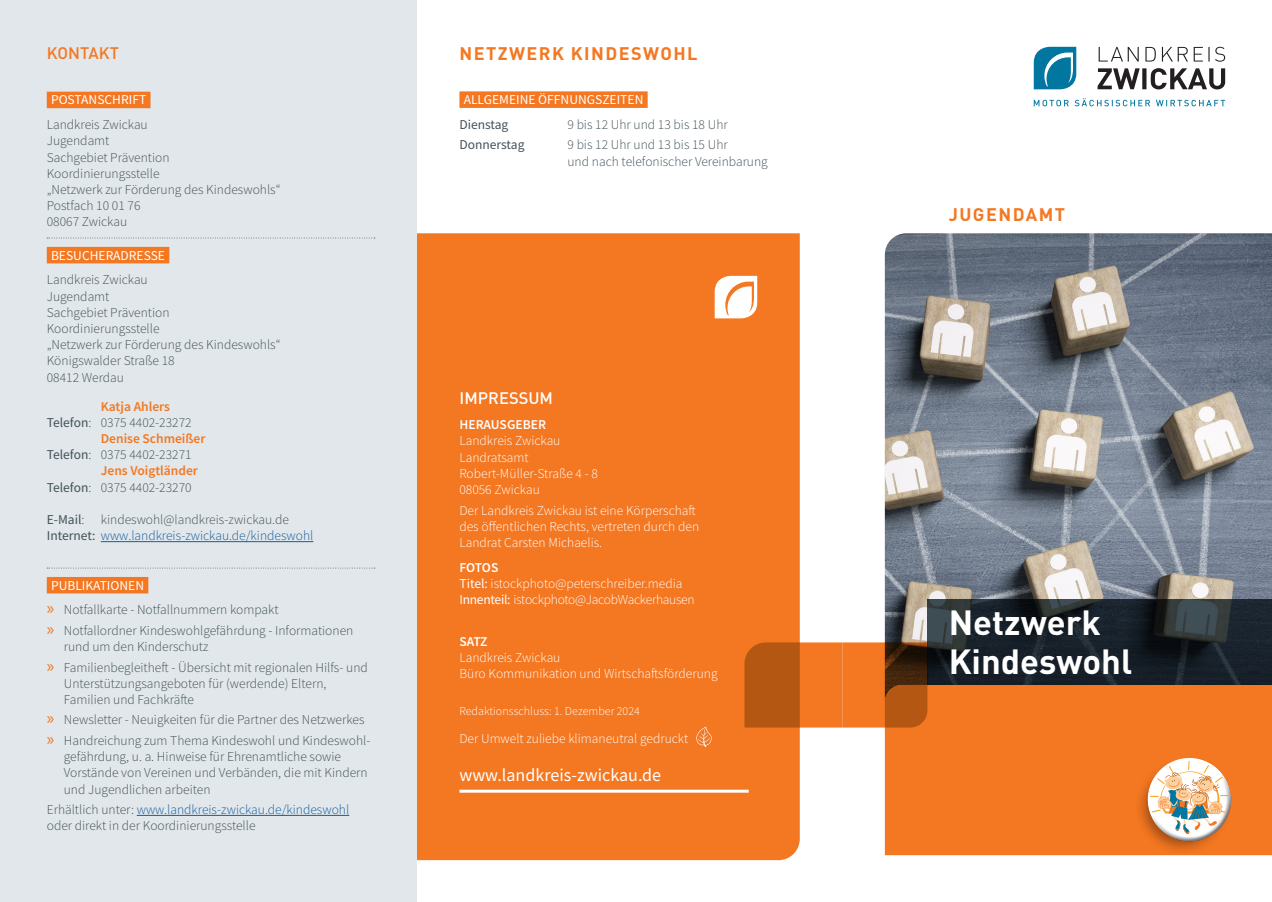
<style>
.page{position:relative;width:1272px;height:902px;background:#fff}
.page>*{position:absolute;margin:0;border:0;box-sizing:border-box;transform-origin:0 0}
.Titel_Lang_-_Anreißer_-_HZ_ws{font:700 34.5px "DIN Pro";color:#fff}
.t1{font:700 18px "DIN Pro";letter-spacing:.08em;color:#f47721}
.t2{font:18px "Source Sans Pro";color:#fff}
.Überschrift_klein{font:500 16.5px "DIN Pro";color:#fff}
.Überschrift_klein-2{font:500 16.5px "DIN Pro";color:#f47721}
.Firmeneintrag_-_Kontaktdaten{font:300 13.5px/16.2px "Source Sans Pro";color:#425159}
.Fließtext_-_grau{font:300 13.5px/16.2px "Source Sans Pro";color:#fff}
.Fließtext_-_grau-2{font:300 13.5px/16.2px "Source Sans Pro";color:#425159}
.Firmeneintrag_-_Kontaktdaten-2{font:300 13.5px/16.2px "Source Sans Pro";color:#175d9e}
.Fließtext_-_grau-3{font:300 13.5px/16.2px "Source Sans Pro";letter-spacing:-.02em;color:#fff}
.Firmeneintrag_-_Firma_einzeilig{font:13.5px "Source Sans Pro";color:#fff}
.Firmeneintrag_-_Kontaktdaten-3{font:600 13.5px "Source Sans Pro";color:#f47721}
.t3{font:600 13.5px "Source Sans Pro";color:#fff}
.Fließtext_-_grau-4{font:13.5px "Source Sans Pro";color:#425159}
.Firmeneintrag___Name{font:600 13.5px "Source Sans Pro";color:#f47721}
.t4{font:300 12px "Source Sans Pro";color:#fff}
.s1{font-weight:400}
.s2{font-weight:400;color:#425159}
.s3{color:#425159}
.s4{font-family:"Myriad Pro";font-weight:400;font-size:18px;color:#f47721}
.s5{color:#175d9e}
</style>
<div class="page">
<img style="left:884px;top:233px;width:387px;height:409px">
<div style="left:884px;top:685px;width:387px;height:170px;background:#f47721"></div>
<div style="left:417px;top:233px;width:382px;height:627px;background:#f47721"></div>
<svg style="left:744px;top:642px;width:183px;height:85px;background:#c46018"></svg>
<div style="left:0;top:0;width:417px;height:901px;background:#e1e7ea"></div>
<svg style="left:1033px;top:47px;width:43px;height:42px;background:#3090b2"></svg>
<svg style="left:1097px;top:68px;width:128px;height:21px"></svg>
<svg style="left:1098px;top:47px;width:127px;height:15px"></svg>
<svg style="left:1033px;top:98px;width:192px;height:8px"></svg>
<svg style="left:927px;top:600px;width:344px;height:85px;background:#1c242b"></svg>
<svg style="left:714px;top:276px;width:43px;height:42px"></svg>
<div style="left:47px;top:92px;width:103px;height:16px;background:#f47721"></div>
<svg style="left:47px;top:237px;width:328px;height:1px"></svg>
<div style="left:47px;top:247px;width:122px;height:16px;background:#f47721"></div>
<hr style="left:101px;top:541px;width:212px;height:1px;background:#175d9e">
<svg style="left:47px;top:567px;width:328px;height:1px"></svg>
<div style="left:47px;top:577px;width:101px;height:16px;background:#f47721"></div>
<hr style="left:137px;top:815px;width:212px;height:1px;background:#175d9e">
<hr style="left:459px;top:789px;width:289px;height:3px;background:#fff">
<svg style="left:696px;top:726px;width:15px;height:21px"></svg>
<div style="left:459px;top:91px;width:188px;height:17px;background:#f47721"></div>
<div style="left:1134px;top:758px;width:96px;height:96px;background:#231f20;opacity:.4"></div>
<div style="left:1147px;top:757px;width:82px;height:65px;background:#fff;opacity:.75"></div>
<div style="left:1148px;top:770px;width:83px;height:71px;background:#231f20;opacity:.6"></div>
<img style="left:1149px;top:760px;width:79px;height:76px">
<p class="Überschrift_klein-2" style="left:47px;top:39px;width:73px">KONTAKT</p>
<p class="Firmeneintrag_-_Firma_einzeilig" style="left:51px;top:91px;width:97px">POSTANSCHRIFT</p>
<p class="Firmeneintrag_-_Kontaktdaten" style="left:47px;top:117px;width:235px">Landkreis Zwickau<br>Jugendamt<br>Sachgebiet Prävention<br>Koordinierungsstelle<br>„Netzwerk zur Förderung des Kindeswohls“<br>Postfach 10 01 76<br>08067 Zwickau</p>
<p class="Firmeneintrag_-_Firma_einzeilig" style="left:51px;top:246px;width:116px">BESUCHERADRESSE</p>
<p class="Firmeneintrag_-_Kontaktdaten" style="left:47px;top:272px;width:235px">Landkreis Zwickau<br>Jugendamt<br>Sachgebiet Prävention<br>Koordinierungsstelle<br>„Netzwerk zur Förderung des Kindeswohls“<br>Königswalder Straße 18<br>08412 Werdau</p>
<p class="Firmeneintrag___Name" style="left:101px;top:397px;width:71px">Katja Ahlers</p>
<p class="Firmeneintrag_-_Kontaktdaten" style="left:47px;top:414px;width:146px"><span class="s1">Telefon</span>: 0375 4402-23272</p>
<p class="Firmeneintrag_-_Kontaktdaten-3" style="left:101px;top:429px;width:106px">Denise Schmeißer</p>
<p class="Firmeneintrag_-_Kontaktdaten" style="left:47px;top:446px;width:146px"><span class="s1">Telefon</span>: 0375 4402-23271</p>
<p class="Firmeneintrag_-_Kontaktdaten-3" style="left:101px;top:462px;width:99px">Jens Voigtländer</p>
<p class="Firmeneintrag_-_Kontaktdaten" style="left:47px;top:479px;width:146px"><span class="s1">Telefon</span>: 0375 4402-23270</p>
<p class="Firmeneintrag_-_Kontaktdaten-2" style="left:47px;top:511px;width:268px"><span class="s2">E-Mail</span><span class="s3">: kindeswohl@landkreis-zwickau.de<br></span><span class="s2">Internet:</span> www.landkreis-zwickau.de/kindeswohl</p>
<p class="Firmeneintrag_-_Firma_einzeilig" style="left:51px;top:576px;width:95px">PUBLIKATIONEN</p>
<p class="Firmeneintrag_-_Kontaktdaten" style="left:47px;top:601px;width:233px"><span class="s4">»</span> Notfallkarte - Notfallnummern kompakt</p>
<p class="Firmeneintrag_-_Kontaktdaten" style="left:64px;top:622px;width:291px;text-indent:-17px"><span class="s4">»</span> Notfallordner Kindeswohlgefährdung - Informationen rund um den Kinderschutz</p>
<p class="Firmeneintrag_-_Kontaktdaten" style="left:64px;top:659px;width:305px;text-indent:-17px"><span class="s4">»</span> Familienbegleitheft - Übersicht mit regionalen Hilfs- und<br>Unterstützungsangeboten für (werdende) Eltern,<br>Familien und Fachkräfte</p>
<p class="Firmeneintrag_-_Kontaktdaten" style="left:47px;top:711px;width:319px"><span class="s4">»</span> Newsletter - Neuigkeiten für die Partner des Netzwerkes</p>
<p class="Firmeneintrag_-_Kontaktdaten" style="left:64px;top:732px;width:308px;text-indent:-17px"><span class="s4">»</span> Handreichung zum Thema Kindeswohl und Kindeswohl&shy;gefährdung, u. a. Hinweise für Ehrenamtliche sowie Vorstände von Vereinen und Verbänden, die mit Kindern und Jugendlichen arbeiten</p>
<p class="Fließtext_-_grau-2" style="left:47px;top:801px;width:304px">Erhältlich unter: <span class="s5">www.landkreis-zwickau.de/kindeswohl </span>oder direkt in der Koordinierungsstelle</p>
<p class="t1" style="left:459px;top:38px;width:239px">NETZWERK KINDESWOHL</p>
<p class="Firmeneintrag_-_Firma_einzeilig" style="left:463px;top:91px;width:181px">ALLGEMEINE ÖFFNUNGSZEITEN</p>
<p class="Fließtext_-_grau-4" style="left:459px;top:116px;width:50px">Dienstag</p>
<p class="Fließtext_-_grau-2" style="left:567px;top:116px;width:162px">9 bis 12 Uhr und 13 bis 18 Uhr</p>
<p class="Fließtext_-_grau-4" style="left:459px;top:136px;width:66px">Donnerstag</p>
<p class="Fließtext_-_grau-2" style="left:567px;top:137px;width:202px">9 bis 12 Uhr und 13 bis 15 Uhr<br>und nach telefonischer Vereinbarung</p>
<p class="Überschrift_klein" style="left:459px;top:385px;width:95px">IMPRESSUM</p>
<p class="t3" style="left:459px;top:416px;width:88px">HERAUSGEBER</p>
<p class="Fließtext_-_grau" style="left:459px;top:433px;width:140px">Landkreis Zwickau<br>Landratsamt<br>Robert-Müller-Straße 4 - 8<br>08056 Zwickau</p>
<p class="Fließtext_-_grau" style="left:459px;top:502px;width:241px">Der Landkreis Zwickau ist eine Körperschaft des öffentlichen Rechts, vertreten durch den<br>Landrat Carsten Michaelis.</p>
<p class="t3" style="left:459px;top:558px;width:40px">FOTOS</p>
<p class="Fließtext_-_grau-3" style="left:459px;top:575px;width:237px"><span class="s1">Titel:</span> istockphoto@peterschreiber.media<br><span class="s1">Innenteil:</span> istockphoto@JacobWackerhausen</p>
<p class="t3" style="left:459px;top:632px;width:30px">SATZ</p>
<p class="Fließtext_-_grau" style="left:459px;top:649px;width:260px">Landkreis Zwickau<br>Büro Kommunikation und Wirtschaftsförderung</p>
<p class="t4" style="left:459px;top:704px;width:182px">Redaktionsschluss: 1. Dezember 2024</p>
<p class="Fließtext_-_grau" style="left:459px;top:730px;width:230px">Der Umwelt zuliebe klimaneutral gedruckt</p>
<p class="t2" style="left:459px;top:763px;width:203px">www.landkreis-zwickau.de</p>
<p class="t1" style="left:948px;top:199px;width:118px">JUGENDAMT</p>
<p class="Titel_Lang_-_Anreißer_-_HZ_ws" style="left:948px;top:594px;width:153px">Netzwerk</p>
<p class="Titel_Lang_-_Anreißer_-_HZ_ws" style="left:948px;top:633px;width:185px">Kindeswohl</p>
</div>
